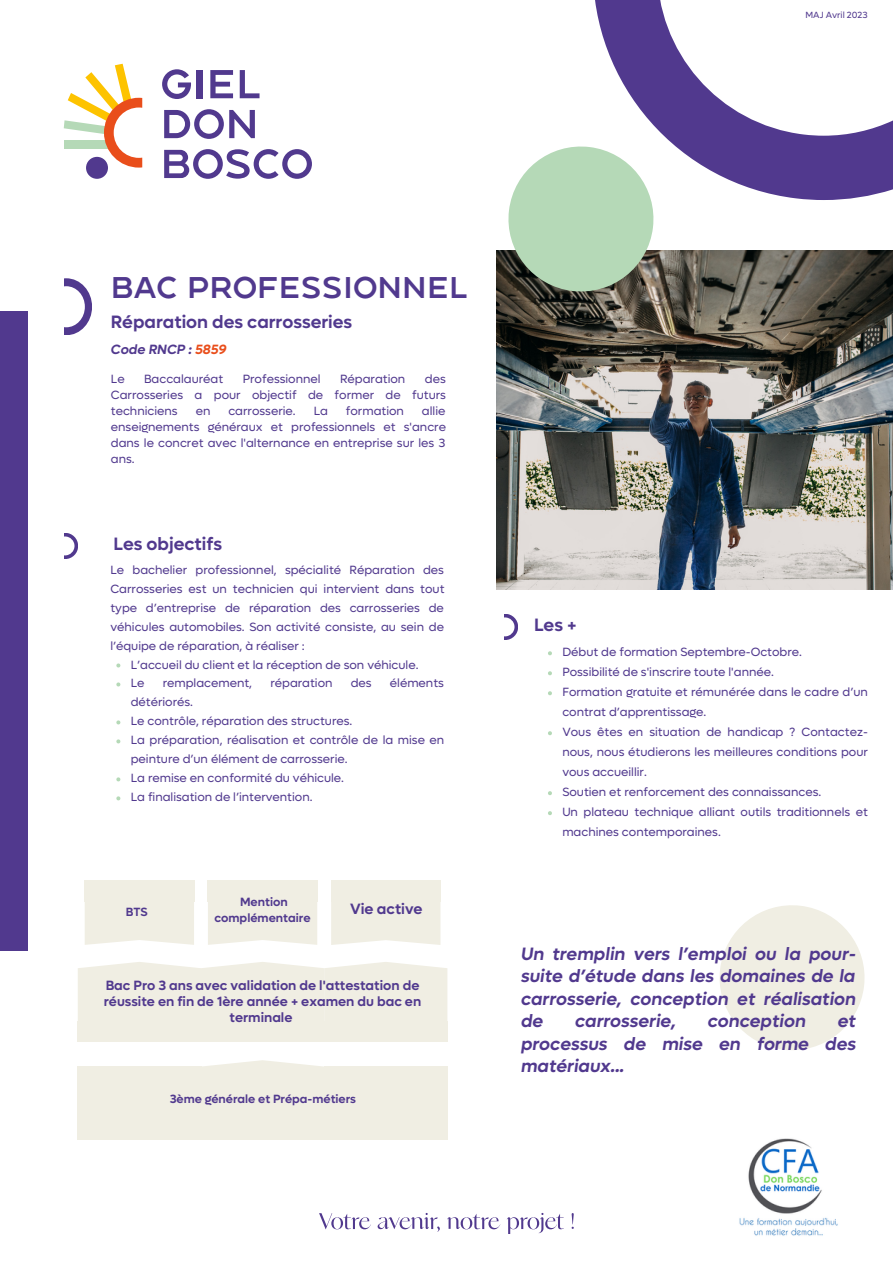
<style>
.page{position:relative;width:893px;height:1264px;background:#fff}
.page>*{position:absolute;margin:0;border:0;box-sizing:border-box;transform-origin:0 0}
.t1{font:30px "RM Connect";color:#51398e}
.t2{font:italic 600 18px/22.5px "Lufga";color:#51398e;text-align:justify}
.t3{font:600 18px "Lufga";color:#51398e}
.t4{font:600 15px "Lufga";color:#51398e}
.t5{font:600 13.5px/15.8px "Lufga";color:#51398e;text-align:center}
.t6{font:italic 600 13.5px "Lufga";color:#51398e}
.t7{font:12px/19px "Lufga";color:#51398e;text-align:justify}
.t8{font:600 12px/16px "Lufga";color:#51398e;text-align:center}
.t9{font:9px "Lufga";color:#51398e}
.s1{color:#e94e1b}
</style>
<div class="page">
<img style="left:496px;top:251px;width:396px;height:338px">
<svg style="left:504px;top:146px;width:153px;height:150px;background:#abc5aa"></svg>
<svg style="left:591px;top:0;width:301px;height:200px"></svg>
<div style="left:86px;top:157px;width:22px;height:22px;background:#51398e;border-radius:50%"></div>
<svg style="left:64px;top:64px;width:78px;height:104px"></svg>
<svg style="left:164px;top:109px;width:91px;height:30px"></svg>
<svg style="left:164px;top:149px;width:148px;height:30px"></svg>
<svg style="left:162px;top:69px;width:29px;height:30px"></svg>
<div style="left:197px;top:70px;width:5px;height:28px;background:#51398e"></div>
<svg style="left:210px;top:70px;width:23px;height:28px"></svg>
<svg style="left:240px;top:70px;width:19px;height:28px"></svg>
<div style="left:0;top:311px;width:28px;height:639px;background:#51398e"></div>
<svg style="left:319px;top:1213px;width:52px;height:16px"></svg>
<svg style="left:377px;top:1213px;width:63px;height:18px"></svg>
<svg style="left:447px;top:1214px;width:53px;height:15px"></svg>
<svg style="left:506px;top:1212px;width:58px;height:21px"></svg>
<svg style="left:571px;top:1213px;width:3px;height:15px"></svg>
<img style="left:739px;top:1138px;width:99px;height:98px">
<svg style="left:64px;top:278px;width:28px;height:57px"></svg>
<svg style="left:64px;top:533px;width:14px;height:26px"></svg>
<svg style="left:116px;top:663px;width:4px;height:4px"></svg>
<svg style="left:116px;top:682px;width:4px;height:4px"></svg>
<svg style="left:116px;top:720px;width:4px;height:4px"></svg>
<svg style="left:116px;top:739px;width:4px;height:4px"></svg>
<svg style="left:116px;top:777px;width:4px;height:4px"></svg>
<svg style="left:116px;top:796px;width:4px;height:4px"></svg>
<svg style="left:719px;top:905px;width:146px;height:145px"></svg>
<svg style="left:504px;top:614px;width:13px;height:25px"></svg>
<svg style="left:548px;top:651px;width:4px;height:4px"></svg>
<svg style="left:548px;top:671px;width:4px;height:4px"></svg>
<svg style="left:548px;top:691px;width:4px;height:4px"></svg>
<svg style="left:548px;top:731px;width:4px;height:4px"></svg>
<svg style="left:548px;top:791px;width:4px;height:4px"></svg>
<svg style="left:548px;top:811px;width:4px;height:4px"></svg>
<div style="left:85px;top:901px;width:109px;height:43px;background:#f0eee3"></div>
<div style="left:331px;top:901px;width:109px;height:44px;background:#f0eee3"></div>
<div style="left:208px;top:901px;width:109px;height:43px;background:#f0eee3"></div>
<div style="left:85px;top:880px;width:109px;height:21px;background:#f0eee3"></div>
<div style="left:331px;top:880px;width:109px;height:21px;background:#f0eee3"></div>
<div style="left:208px;top:880px;width:109px;height:21px;background:#f0eee3"></div>
<div style="left:78px;top:962px;width:369px;height:59px;background:#f0eee3"></div>
<div style="left:78px;top:1021px;width:369px;height:20px;background:#f0eee3"></div>
<div style="left:201px;top:1060px;width:123px;height:59px;background:#f0eee3"></div>
<div style="left:78px;top:1119px;width:369px;height:20px;background:#f0eee3"></div>
<div style="left:78px;top:1066px;width:123px;height:72px;background:#f0eee3"></div>
<div style="left:324px;top:1066px;width:124px;height:72px;background:#f0eee3"></div>
<p class="t9" style="left:805px;top:9px;width:64px">MAJ Avril 2023</p>
<p class="t1" style="left:111px;top:266px;width:358px">BAC PROFESSIONNEL</p>
<p class="t3" style="left:111px;top:310px;width:243px">Réparation des carrosseries</p>
<p class="t6" style="left:111px;top:341px;width:117px">Code RNCP : <span class="s1">5859</span></p>
<p class="t7" style="left:111px;top:370px;width:15px">Le</p>
<p class="t7" style="left:144px;top:370px;width:81px">Baccalauréat</p>
<p class="t7" style="left:243px;top:370px;width:79px">Professionnel</p>
<p class="t7" style="left:340px;top:370px;width:67px">Réparation</p>
<p class="t7" style="left:111px;top:371px;width:336px;line-height:16px;text-indent:314px">des Carrosseries a pour objectif de former de futurs techniciens</p>
<p class="t7" style="left:196px;top:402px;width:16px">en</p>
<p class="t7" style="left:228px;top:402px;width:69px">carrosserie.</p>
<p class="t7" style="left:313px;top:402px;width:16px">La</p>
<p class="t7" style="left:346px;top:402px;width:60px">formation</p>
<p class="t7" style="left:111px;top:403px;width:336px;line-height:16px;text-indent:311px">allie enseignements généraux et professionnels et s'ancre dans le concret avec l'alternance en entreprise sur les 3 ans.</p>
<p class="t3" style="left:113px;top:532px;width:110px">Les objectifs</p>
<p class="t7" style="left:110px;top:560px;width:335px">Le bachelier professionnel, spécialité Réparation des Carrosseries est un technicien qui intervient dans tout type d’entreprise de réparation des carrosseries de véhicules automobiles. Son activité consiste, au sein de l’équipe de réparation, à réaliser :</p>
<p class="t7" style="left:131px;top:655px;width:289px">L’accueil du client et la réception de son véhicule.</p>
<p class="t7" style="left:131px;top:674px;width:15px">Le</p>
<p class="t7" style="left:163px;top:674px;width:91px">remplacement,</p>
<p class="t7" style="left:270px;top:674px;width:64px">réparation</p>
<p class="t7" style="left:351px;top:674px;width:22px">des</p>
<p class="t7" style="left:390px;top:674px;width:55px">éléments</p>
<p class="t7" style="left:131px;top:693px;width:64px">détériorés.</p>
<p class="t7" style="left:131px;top:712px;width:223px">Le contrôle, réparation des structures.</p>
<p class="t7" style="left:131px;top:731px;width:315px">La préparation, réalisation et contrôle de la mise en peinture d’un élément de carrosserie.</p>
<p class="t7" style="left:131px;top:769px;width:215px">La remise en conformité du véhicule.</p>
<p class="t7" style="left:131px;top:788px;width:183px">La finalisation de l’intervention.</p>
<p class="t8" style="left:126px;top:903px;width:23px">BTS</p>
<p class="t8" style="left:214px;top:894px;width:98px">Mention complémentaire</p>
<p class="t4" style="left:350px;top:899px;width:74px">Vie active</p>
<p class="t5" style="left:104px;top:978px;width:319px">Bac Pro 3 ans avec validation de l'attestation de réussite en fin de 1ère année + examen du bac en terminale</p>
<p class="t8" style="left:170px;top:1091px;width:188px">3ème générale et Prépa-métiers</p>
<p class="t3" style="left:534px;top:613px;width:44px">Les +</p>
<p class="t7" style="left:562px;top:643px;width:241px">Début de formation Septembre-Octobre.</p>
<p class="t7" style="left:562px;top:663px;width:213px">Possibilité de s'inscrire toute l'année.</p>
<p class="t7" style="left:562px;top:682px;width:307px;line-height:20px">Formation gratuite et rémunérée dans le cadre d’un contrat d’apprentissage.</p>
<p class="t7" style="left:562px;top:722px;width:307px;line-height:20px">Vous êtes en situation de handicap ? Contactez&shy;nous, nous étudierons les meilleures conditions pour vous accueillir.</p>
<p class="t7" style="left:562px;top:782px;width:260px">Soutien et renforcement des connaissances.</p>
<p class="t7" style="left:562px;top:802px;width:307px;line-height:20px">Un plateau technique alliant outils traditionnels et machines contemporaines.</p>
<p class="t2" style="left:521px;top:942px;width:336px">Un tremplin vers l’emploi ou la pour&shy;suite d’étude dans les domaines de la carrosserie, conception et réalisation de</p>
<p class="t2" style="left:575px;top:1010px;width:102px">carrosserie,</p>
<p class="t2" style="left:707px;top:1010px;width:100px">conception</p>
<p class="t2" style="left:521px;top:1010px;width:337px;text-indent:317px">et processus de mise en forme des matériaux...</p>
</div>
